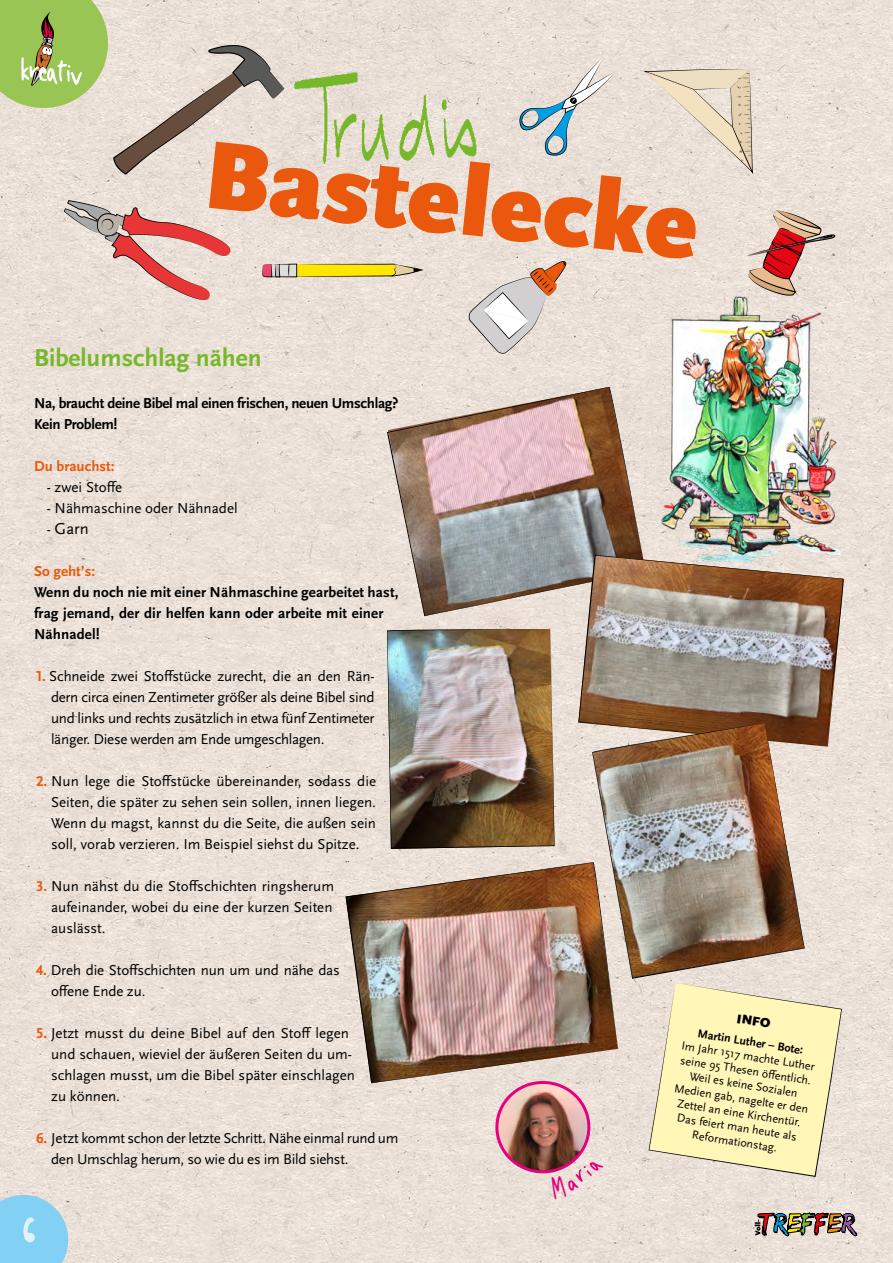
<style>
.page{position:relative;width:893px;height:1263px;background:#fff}
.page>*{position:absolute;margin:0;border:0;box-sizing:border-box;transform-origin:0 0}
.t1{font:110.7px "Handschrift";color:#e0f2fd;scale:1.12 1}
.t2{font:700 25.5px "Scala Sans OT";color:#76b82a}
.t3{font:16.5px "Scala Sans OT";color:#000}
.t4{font:15px/21px "Scala Sans OT";color:#000;text-align:justify}
.t5{font:700 15px/21px "Scala Sans OT";letter-spacing:.01em;color:#000}
.t6{font:15px/21px "Scala Sans OT";letter-spacing:-.02em;color:#000}
.t7{font:700 15px/21px "Scala Sans OT";letter-spacing:-.02em;color:#000}
.t8{font:700 15px "Scala Sans OT";color:#e9580c}
.t9{font:900 13.35px "Scala Sans OT";color:#000}
.t10{font:12px/14.4px "Scala Sans OT";color:#000;text-align:center}
.t11{font:700 12px "Scala Sans OT";color:#000}
.s1{font-size:15px}
.s2{font-weight:700;color:#e9580c}
</style>
<div class="page">
<img style="left:0;top:0;width:893px;height:1263px">
<img style="left:497px;top:1083px;width:92px;height:89px">
<div style="left:495px;top:1081px;width:95px;height:92px;border:3px solid #e6007d;border-radius:50%"></div>
<svg style="left:209px;top:142px;width:487px;height:117px;background:#e9ab89"></svg>
<img style="left:282px;top:53px;width:215px;height:126px">
<svg style="left:643px;top:69px;width:110px;height:105px;background:#e4d8c6"></svg>
<svg style="left:64px;top:200px;width:170px;height:103px;background:#dfb8b0"></svg>
<svg style="left:747px;top:210px;width:89px;height:65px;background:#d39f97"></svg>
<svg style="left:468px;top:260px;width:99px;height:94px;background:#decfc7"></svg>
<svg style="left:262px;top:264px;width:161px;height:13px;background:#d6be41"></svg>
<svg style="left:519px;top:57px;width:97px;height:99px;background:#d2d4d2"></svg>
<svg style="left:0;top:0;width:285px;height:175px;background:#cdc8aa"></svg>
<img style="left:387px;top:387px;width:259px;height:229px">
<img style="left:578px;top:555px;width:265px;height:191px">
<svg style="left:0;top:1195px;width:68px;height:68px;background:#8ed1f1"></svg>
<svg style="left:755px;top:1212px;width:102px;height:24px;background:#8c7d6e"></svg>
<img style="left:648px;top:275px;width:225px;height:302px">
<img style="left:387px;top:629px;width:168px;height:220px">
<img style="left:345px;top:862px;width:273px;height:221px">
<img style="left:592px;top:723px;width:213px;height:256px">
<svg style="left:649px;top:983px;width:193px;height:194px;background:#f7edbc"></svg>
<svg style="left:550px;top:1159px;width:53px;height:40px;background:#dfcac7"></svg>
<h2 class="t2" style="left:34px;top:343px;width:229px">Bibelumschlag nähen</h2>
<p class="t7" style="left:34px;top:393px;width:366px">Na, braucht deine Bibel mal einen frischen, neuen Umschlag?<br>Kein Problem!</p>
<p class="t8" style="left:34px;top:457px;width:82px">Du brauchst:</p>
<p class="t4" style="left:47px;top:477px;width:77px">- zwei Stoffe</p>
<p class="t4" style="left:47px;top:498px;width:192px">- Nähmaschine oder Nähnadel</p>
<p class="t3" style="left:47px;top:519px;width:43px"><span class="s1">-</span> Garn</p>
<p class="t8" style="left:34px;top:562px;width:63px">So geht’s:</p>
<p class="t5" style="left:34px;top:582px;width:366px">Wenn du noch nie mit einer Nähmaschine gearbeitet hast, frag jemand, der dir helfen kann oder arbeite mit einer<br>Nähnadel!</p>
<p class="t4" style="left:51px;top:666px;width:325px;text-indent:-15px"><span class="s2">1.</span> Schneide zwei Stoffstücke zurecht, die an den Rän&shy;dern circa einen Zentimeter größer als deine Bibel sind und links und rechts zusätzlich in etwa fünf Zentimeter länger. Diese werden am Ende umgeschlagen.</p>
<p class="t4" style="left:51px;top:771px;width:326px;text-indent:-15px"><span class="s2">2.</span> Nun lege die Stoffstücke übereinander, sodass die Seiten, die später zu sehen sein sollen, innen liegen.<br>Wenn du magst, kannst du die Seite, die außen sein soll, vorab verzieren. Im Beispiel siehst du Spitze.</p>
<p class="t4" style="left:51px;top:876px;width:284px;text-indent:-15px"><span class="s2">3.</span> Nun nähst du die Stoffschichten ringsherum aufeinander, wobei du eine der kurzen Seiten auslässt.</p>
<p class="t4" style="left:51px;top:960px;width:290px;text-indent:-15px"><span class="s2">4.</span> Dreh die Stoffschichten nun um und nähe das offene Ende zu.</p>
<p class="t4" style="left:51px;top:1023px;width:305px;text-align:left;text-indent:-15px"><span class="s2">5.</span> Jetzt musst du deine Bibel auf den Stoff legen und schauen, wieviel der äußeren Seiten du um&shy;schlagen musst, um die Bibel später einschlagen zu können.</p>
<p class="t6" style="left:51px;top:1128px;width:349px;text-indent:-15px"><span class="s2">6.</span> Jetzt kommt schon der letzte Schritt. Nähe einmal rund um den Umschlag herum, so wie du es im Bild siehst.</p>
<h1 class="t1" style="left:17px;top:1187px;width:23px">6</h1>
<p class="t9" style="left:738px;top:1011px;width:35px;rotate:9deg">INFO</p>
<p class="t11" style="left:699px;top:1027px;width:108px;rotate:9deg">Martin Luther – Bote:</p>
<p class="t10" style="left:682px;top:1038px;width:137px;rotate:9deg">Im Jahr 1517 machte Luther seine 95 Thesen öff entlich.<br>Weil es keine Sozialen<br>Medien gab, nagelte er den<br>Zettel an eine Kirchentür.<br>Das feiert man heute als<br>Reformationstag.</p>
</div>
